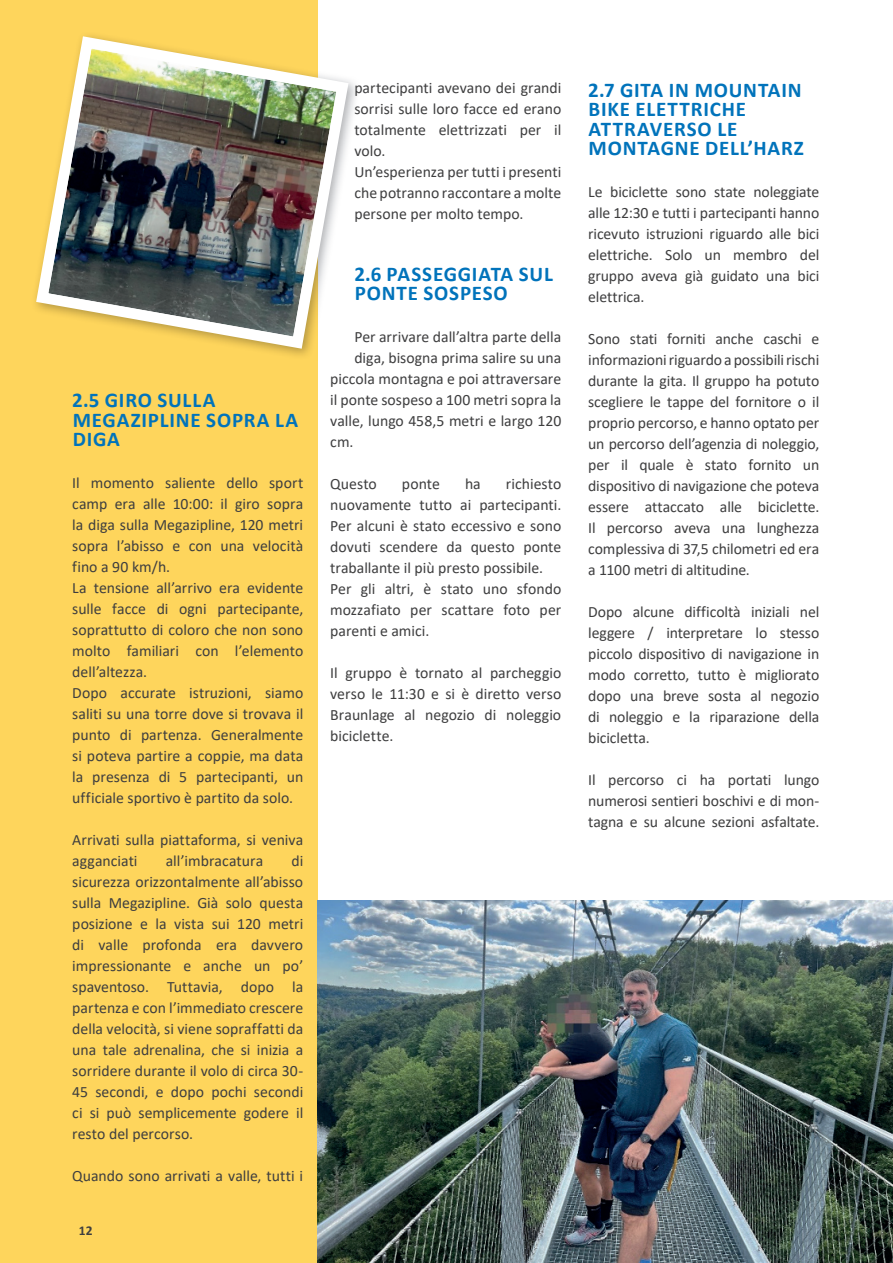
<style>
.page{position:relative;width:893px;height:1263px;background:#fff}
.page>*{position:absolute;margin:0;border:0;box-sizing:border-box;transform-origin:0 0}
.t1{font:700 21px/19.5px "Calibri";letter-spacing:.04em;color:#0173bb}
.t2{font:15.75px/21px "Calibri";color:#3e3e3f;text-align:justify}
.t3{font:700 13.5px "Calibri";color:#3e3e3f}
</style>
<div class="page">
<div style="left:0;top:0;width:317px;height:1263px;background:#fed55c"></div>
<img style="left:36px;top:30px;width:319px;height:325px">
<img style="left:317px;top:900px;width:576px;height:363px">
<h1 class="t1" style="left:72px;top:390px;width:227px">2.5 GIRO SULLA<br>MEGAZIPLINE SOPRA LA<br>DIGA</h1>
<p class="t2" style="left:72px;top:472px;width:233px;text-align:left">Il momento saliente dello sport camp era alle 10:00: il giro sopra la diga sulla Megazipline, 120 metri sopra l’abisso e con una velocità fino a 90 km/h.<br>La tensione all’arrivo era evidente sulle facce di ogni partecipante, soprattutto di coloro che non sono molto familiari con l’elemento dell’altezza.<br>Dopo accurate istruzioni, siamo saliti su una torre dove si trovava il punto di partenza. Generalmente si poteva partire a coppie, ma data la presenza di 5 partecipanti, un ufficiale sportivo è partito da solo.</p>
<p class="t2" style="left:72px;top:829px;width:233px">Arrivati sulla piattaforma, si veniva agganciati</p>
<p class="t2" style="left:166px;top:850px;width:99px">all’imbracatura</p>
<p class="t2" style="left:72px;top:850px;width:233px;text-indent:219px">di sicurezza orizzontalmente all’abisso sulla Megazipline. Già solo questa posizione e la vista sui 120 metri di valle profonda era davvero impressionante e anche un po’ spaventoso. Tuttavia, dopo la partenza e con l’immediato crescere della velocità, si viene sopraffatti da una tale adrenalina, che si inizia a sorridere durante il volo di circa 30- 45 secondi, e dopo pochi secondi ci si può semplicemente godere il resto del percorso.</p>
<p class="t2" style="left:72px;top:1165px;width:232px">Quando sono arrivati a valle, tutti i</p>
<p class="t3" style="left:79px;top:1220px;width:15px">12</p>
<p class="t2" style="left:354px;top:77px;width:208px;text-align:left">partecipanti avevano dei grandi sorrisi sulle loro facce ed erano totalmente elettrizzati per il volo.<br>Un’esperienza per tutti i presenti che potranno raccontare a molte persone per molto tempo.</p>
<h1 class="t1" style="left:354px;top:264px;width:200px">2.6 PASSEGGIATA SUL<br>PONTE SOSPESO</h1>
<p class="t2" style="left:354px;top:326px;width:208px">Per arrivare dall’altra parte della</p>
<p class="t2" style="left:354px;top:347px;width:208px">diga, bisogna prima salire su una</p>
<p class="t2" style="left:330px;top:368px;width:233px">piccola montagna e poi attraversare</p>
<p class="t2" style="left:330px;top:389px;width:233px">il ponte sospeso a 100 metri sopra la</p>
<p class="t2" style="left:330px;top:410px;width:233px">valle, lungo 458,5 metri e largo 120</p>
<p class="t2" style="left:330px;top:431px;width:25px">cm.</p>
<p class="t2" style="left:330px;top:473px;width:48px">Questo</p>
<p class="t2" style="left:402px;top:473px;width:39px">ponte</p>
<p class="t2" style="left:465px;top:473px;width:17px">ha</p>
<p class="t2" style="left:330px;top:473px;width:233px;text-align:left;text-indent:176px">richiesto nuovamente tutto ai partecipanti.<br>Per alcuni è stato eccessivo e sono dovuti scendere da questo ponte traballante il più presto possibile.<br>Per gli altri, è stato uno sfondo mozzafiato per scattare foto per parenti e amici.</p>
<p class="t2" style="left:330px;top:662px;width:233px">Il gruppo è tornato al parcheggio verso le 11:30 e si è diretto verso Braunlage al negozio di noleggio biciclette.</p>
<h1 class="t1" style="left:588px;top:80px;width:217px">2.7 GITA IN MOUNTAIN<br>BIKE ELETTRICHE<br>ATTRAVERSO LE<br>MONTAGNE DELL’HARZ</h1>
<p class="t2" style="left:588px;top:181px;width:233px">Le biciclette sono state noleggiate alle 12:30 e tutti i partecipanti hanno ricevuto istruzioni riguardo alle bici elettriche. Solo un membro del gruppo aveva già guidato una bici elettrica.</p>
<p class="t2" style="left:588px;top:328px;width:233px">Sono stati forniti anche caschi e informazioni riguardo a possibili rischi durante la gita. Il gruppo ha potuto scegliere le tappe del fornitore o il proprio percorso, e hanno optato per un percorso dell’agenzia di noleggio, per il quale è stato fornito un dispositivo di navigazione che poteva essere attaccato alle biciclette.<br>Il percorso aveva una lunghezza complessiva di 37,5 chilometri ed era a 1100 metri di altitudine.</p>
<p class="t2" style="left:588px;top:601px;width:233px">Dopo alcune difficoltà iniziali nel leggere / interpretare lo stesso piccolo dispositivo di navigazione in modo corretto, tutto è migliorato dopo una breve sosta al negozio di noleggio e la riparazione della bicicletta.</p>
<p class="t2" style="left:588px;top:769px;width:233px">Il percorso ci ha portati lungo numerosi sentieri boschivi e di mon&shy;tagna e su alcune sezioni asfaltate.</p>
</div>
